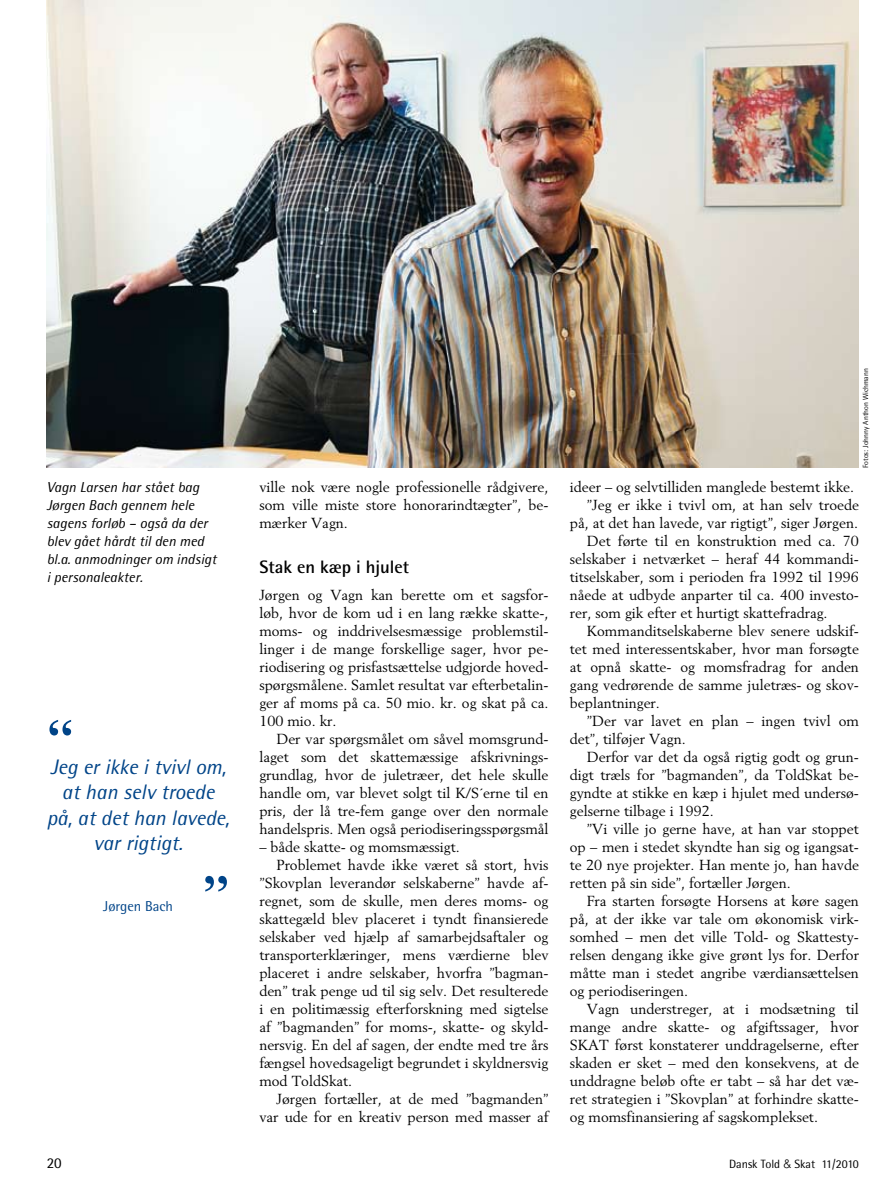
<style>
.page{position:relative;width:893px;height:1191px;background:#fff}
.page>*{position:absolute;margin:0;border:0;box-sizing:border-box;transform-origin:0 0}
.t1{font:600 54px "Times";color:#048}
.t2{font:italic 21px/25.5px "Rotis Semi Sans";color:#048;text-align:center}
.t3{font:700 18px "Rotis Semi Sans";color:#000}
.t4{font:15px "Rotis Semi Sans";color:#000}
.t5{font:14.4px/18px "Berling";color:#000;text-align:justify}
.t6{font:italic 14.4px/18px "Rotis Semi Sans";color:#000}
.t7{font:14.4px "Rotis Semi Sans";color:#048}
.t8{font:12px "Rotis Semi Sans";color:#000}
.t9{font:7.5px "Rotis Semi Sans";color:#000}
.s1{font-family:"Helvetica";font-weight:300}
</style>
<div class="page">
<img style="left:47px;top:0;width:812px;height:468px">
<p class="t6" style="left:47px;top:478px;width:171px">Vagn Larsen har stået bag<br>Jørgen Bach gennem hele sagens forløb – også da der blev gået hårdt til den med bl.a. anmodninger om indsigt i personaleakter.</p>
<p class="t5" style="left:259px;top:478px;width:291px">ville nok være nogle professionelle rådgivere, som ville miste store honorarindtægter”, be&shy;mærker Vagn.</p>
<p class="t3" style="left:259px;top:556px;width:151px">Stak en kæp i hjulet</p>
<p class="t5" style="left:259px;top:586px;width:291px">Jørgen og Vagn kan berette om et sagsfor&shy;løb, hvor de kom ud i en lang række skatte-, moms- og inddrivelsesmæssige problemstil&shy;linger i de mange forskellige sager, hvor pe&shy;riodisering og prisfastsættelse udgjorde hoved&shy;spørgsmålene. Samlet resultat var efterbetalin&shy;ger af moms på ca. 50 mio. kr. og skat på ca.<br>100 mio. kr.</p>
<p class="t5" style="left:259px;top:730px;width:291px;text-indent:17px">Der var spørgsmålet om såvel momsgrund&shy;laget som det skattemæssige afskrivnings&shy;grundlag, hvor de juletræer, det hele skulle handle om, var blevet solgt til K/S´erne til en pris, der lå tre-fem gange over den normale handelspris. Men også periodiseringsspørgsmål</p>
<p class="t5" style="left:259px;top:838px;width:202px">– både skatte- og momsmæssigt.</p>
<p class="t5" style="left:276px;top:856px;width:274px">Problemet havde ikke været så stort, hvis</p>
<p class="t5" style="left:259px;top:874px;width:291px">”Skovplan leverandør selskaberne” havde af-</p>
<p class="t5" style="left:259px;top:892px;width:291px">regnet, som de skulle, men deres moms- og</p>
<p class="t5" style="left:259px;top:910px;width:291px">skattegæld blev placeret i tyndt finansierede</p>
<p class="t5" style="left:259px;top:928px;width:291px">selskaber ved hjælp af samarbejdsaftaler og</p>
<p class="t5" style="left:259px;top:946px;width:291px">transporterklæringer, mens værdierne blev</p>
<p class="t5" style="left:259px;top:964px;width:291px">placeret i andre selskaber, hvorfra ”bagman-</p>
<p class="t5" style="left:259px;top:982px;width:291px">den” trak penge ud til sig selv. Det resulterede</p>
<p class="t5" style="left:259px;top:1000px;width:291px">i en politimæssig efterforskning med sigtelse</p>
<p class="t5" style="left:259px;top:1018px;width:291px">af ”bagmanden” for moms-, skatte- og skyld-</p>
<p class="t5" style="left:259px;top:1036px;width:291px">nersvig. En del af sagen, der endte med tre års</p>
<p class="t5" style="left:259px;top:1054px;width:291px">fængsel hovedsageligt begrundet i skyldnersvig</p>
<p class="t5" style="left:259px;top:1072px;width:94px">mod ToldSkat.</p>
<p class="t5" style="left:276px;top:1090px;width:274px">Jørgen fortæller, at de med ”bagmanden”</p>
<p class="t5" style="left:259px;top:1108px;width:291px">var ude for en kreativ person med masser af</p>
<h1 class="t1" style="left:47px;top:707px;width:28px">“</h1>
<h2 class="t2" style="left:47px;top:753px;width:184px">Jeg er ikke i tvivl om, at han selv troede på, at det han lavede, var rigtigt.</h2>
<h1 class="t1" style="left:203px;top:863px;width:28px">”</h1>
<p class="t7" style="left:103px;top:898px;width:71px">Jørgen Bach</p>
<p class="t9" style="left:861px;top:468px;width:101px;rotate:-90deg">Fotos: Johnny Anthon Wichmann</p>
<p class="t5" style="left:570px;top:478px;width:286px">ideer – og selvtilliden manglede bestemt ikke.</p>
<p class="t5" style="left:587px;top:496px;width:274px">”Jeg er ikke i tvivl om, at han selv troede</p>
<p class="t5" style="left:570px;top:514px;width:290px">på, at det han lavede, var rigtigt”, siger Jørgen.</p>
<p class="t5" style="left:587px;top:532px;width:274px">Det førte til en konstruktion med ca. 70</p>
<p class="t5" style="left:570px;top:550px;width:291px">selskaber i netværket – heraf 44 kommandi-</p>
<p class="t5" style="left:570px;top:568px;width:291px">titselskaber, som i perioden fra 1992 til 1996</p>
<p class="t5" style="left:570px;top:586px;width:291px">nåede at udbyde anparter til ca. 400 investo-</p>
<p class="t5" style="left:570px;top:604px;width:259px">rer, som gik efter et hurtigt skattefradrag.</p>
<p class="t5" style="left:587px;top:622px;width:274px">Kommanditselskaberne blev senere udskif-</p>
<p class="t5" style="left:570px;top:640px;width:291px">tet med interessentskaber, hvor man forsøgte</p>
<p class="t5" style="left:570px;top:658px;width:291px">at opnå skatte- og momsfradrag for anden</p>
<p class="t5" style="left:570px;top:676px;width:291px">gang vedrørende de samme juletræs- og skov-</p>
<p class="t5" style="left:570px;top:694px;width:92px">beplantninger.</p>
<p class="t5" style="left:587px;top:712px;width:274px">”Der var lavet en plan – ingen tvivl om</p>
<p class="t5" style="left:570px;top:730px;width:118px">det”, tilføjer Vagn.</p>
<p class="t5" style="left:587px;top:748px;width:274px">Derfor var det da også rigtig godt og grun-</p>
<p class="t5" style="left:570px;top:766px;width:291px">digt træls for ”bagmanden”, da ToldSkat be-</p>
<p class="t5" style="left:570px;top:784px;width:291px">gyndte at stikke en kæp i hjulet med undersø-</p>
<p class="t5" style="left:570px;top:802px;width:146px">gelserne tilbage i 1992.</p>
<p class="t5" style="left:587px;top:820px;width:274px">”Vi ville jo gerne have, at han var stoppet</p>
<p class="t5" style="left:570px;top:838px;width:291px">op – men i stedet skyndte han sig og igangsat-</p>
<p class="t5" style="left:570px;top:856px;width:291px">te 20 nye projekter. Han mente jo, han havde</p>
<p class="t5" style="left:570px;top:874px;width:223px">retten på sin side”, fortæller Jørgen.</p>
<p class="t5" style="left:587px;top:892px;width:274px">Fra starten forsøgte Horsens at køre sagen</p>
<p class="t5" style="left:570px;top:910px;width:291px">på, at der ikke var tale om økonomisk virk-</p>
<p class="t5" style="left:570px;top:928px;width:291px">somhed – men det ville Told- og Skattesty-</p>
<p class="t5" style="left:570px;top:946px;width:291px">relsen dengang ikke give grønt lys for. Derfor</p>
<p class="t5" style="left:570px;top:964px;width:291px">måtte man i stedet angribe værdiansættelsen</p>
<p class="t5" style="left:570px;top:982px;width:120px">og periodiseringen.</p>
<p class="t5" style="left:587px;top:1000px;width:274px">Vagn understreger, at i modsætning til</p>
<p class="t5" style="left:570px;top:1018px;width:291px">mange andre skatte- og afgiftssager, hvor</p>
<p class="t5" style="left:570px;top:1036px;width:291px">SKAT først konstaterer unddragelserne, efter</p>
<p class="t5" style="left:570px;top:1054px;width:291px">skaden er sket – med den konsekvens, at de</p>
<p class="t5" style="left:570px;top:1072px;width:291px">unddragne beløb ofte er tabt – så har det væ-</p>
<p class="t5" style="left:570px;top:1090px;width:291px">ret strategien i ”Skovplan” at forhindre skatte-</p>
<p class="t5" style="left:570px;top:1108px;width:250px">og momsfinansiering af sagskomplekset.</p>
<p class="t4" style="left:47px;top:1154px;width:17px">20</p>
<p class="t8" style="left:729px;top:1157px;width:131px">Dansk Told <span class="s1">&amp;</span> Skat 11/2010</p>
</div>
